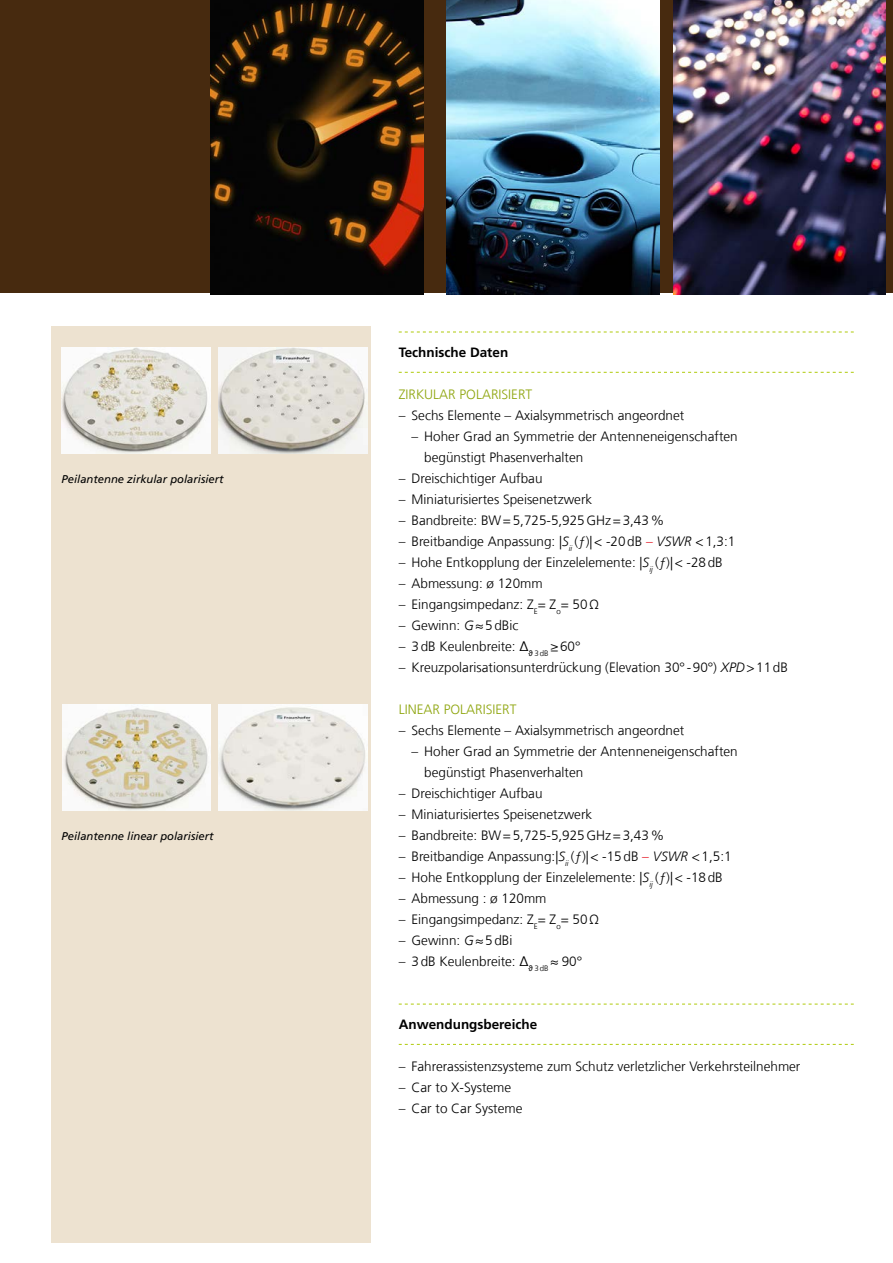
<style>
.page{position:relative;width:893px;height:1263px;background:#fff}
.page>*{position:absolute;margin:0;border:0;box-sizing:border-box;transform-origin:0 0}
.t1{font:300 13.5px/21px "Frutiger LT Com";color:#000}
.t2{font:300 13.5px "Frutiger LT Com";color:#8ea50d}
.t3{font:700 13.5px "Frutiger LT Com";color:#000}
.t4{font:italic 11.25px "Frutiger LT Com";color:#000}
.s1{font-style:italic}
.s2{color:#e30613}
</style>
<div class="page">
<div style="left:0;top:0;width:893px;height:292px;background:#472a0f"></div>
<div style="left:51px;top:326px;width:320px;height:916px;background:#ede2d0"></div>
<img style="left:211px;top:0;width:212px;height:294px">
<img style="left:446px;top:0;width:213px;height:294px">
<img style="left:673px;top:0;width:213px;height:294px">
<svg style="left:399px;top:332px;width:455px;height:1px"></svg>
<svg style="left:399px;top:372px;width:455px;height:1px"></svg>
<svg style="left:399px;top:1004px;width:455px;height:1px"></svg>
<svg style="left:399px;top:1044px;width:455px;height:1px"></svg>
<img style="left:62px;top:348px;width:148px;height:106px">
<img style="left:219px;top:348px;width:149px;height:106px">
<img style="left:62px;top:704px;width:149px;height:107px">
<img style="left:219px;top:704px;width:149px;height:107px">
<p class="t4" style="left:62px;top:473px;width:163px">Peilantenne zirkular polarisiert</p>
<p class="t4" style="left:62px;top:830px;width:153px">Peilantenne linear polarisiert</p>
<p class="t3" style="left:399px;top:344px;width:111px">Technische Daten</p>
<p class="t2" style="left:399px;top:386px;width:135px">ZIRKULAR POLARISIERT</p>
<p class="t1" style="left:399px;top:405px;width:287px">– Sechs Elemente – Axialsymmetrisch angeordnet</p>
<p class="t1" style="left:424px;top:426px;width:315px;text-indent:-13px">– Hoher Grad an Symmetrie der Antenneneigenschaften begünstigt Phasenverhalten</p>
<p class="t1" style="left:399px;top:468px;width:145px">– Dreischichtiger Aufbau</p>
<p class="t1" style="left:399px;top:489px;width:195px">– Miniaturisiertes Speisenetzwerk</p>
<p class="t1" style="left:399px;top:510px;width:267px">– Bandbreite: BW=5,725-5,925GHz=3,43%</p>
<p class="t1" style="left:399px;top:531px;width:338px">– Breitbandige Anpassung: |<span class="s1">S</span><sub>ii</sub> (ƒ)|&lt; -20dB <span class="s2">–</span> <span class="s1">VSWR</span> &lt;1,3:1</p>
<p class="t1" style="left:399px;top:552px;width:325px">– Hohe Entkopplung der Einzelelemente: |<span class="s1">S</span><sub>ij</sub> (ƒ)|&lt; -28dB</p>
<p class="t1" style="left:399px;top:573px;width:146px">– Abmessung: ø 120mm</p>
<p class="t1" style="left:399px;top:594px;width:202px">– Eingangsimpedanz: Z<sub>E</sub>= Z<sub>o</sub>= 50Ω</p>
<p class="t1" style="left:399px;top:615px;width:121px">– Gewinn: <span class="s1">G</span>≈5dBic</p>
<p class="t1" style="left:399px;top:636px;width:183px">– 3dB Keulenbreite: Δ<sub>ϑ</sub> <sub>3dB</sub> ≥60°</p>
<p class="t1" style="left:399px;top:657px;width:391px">– Kreuzpolarisationsunterdrückung (Elevation 30° -90°) <span class="s1">XPD</span>&gt;11dB</p>
<p class="t2" style="left:399px;top:701px;width:119px">LINEAR POLARISIERT</p>
<p class="t1" style="left:399px;top:720px;width:287px">– Sechs Elemente – Axialsymmetrisch angeordnet</p>
<p class="t1" style="left:424px;top:741px;width:315px;text-indent:-13px">– Hoher Grad an Symmetrie der Antenneneigenschaften begünstigt Phasenverhalten</p>
<p class="t1" style="left:399px;top:783px;width:145px">– Dreischichtiger Aufbau</p>
<p class="t1" style="left:399px;top:804px;width:195px">– Miniaturisiertes Speisenetzwerk</p>
<p class="t1" style="left:399px;top:825px;width:267px">– Bandbreite: BW=5,725-5,925GHz=3,43%</p>
<p class="t1" style="left:399px;top:846px;width:334px">– Breitbandige Anpassung:|<span class="s1">S</span><sub>ii</sub> (ƒ)|&lt; -15dB <span class="s2">–</span> <span class="s1">VSWR</span> &lt;1,5:1</p>
<p class="t1" style="left:399px;top:867px;width:325px">– Hohe Entkopplung der Einzelelemente: |<span class="s1">S</span><sub>ij</sub> (ƒ)|&lt; -18dB</p>
<p class="t1" style="left:399px;top:888px;width:149px">– Abmessung : ø 120mm</p>
<p class="t1" style="left:399px;top:909px;width:202px">– Eingangsimpedanz: Z<sub>E</sub>= Z<sub>o</sub>= 50Ω</p>
<p class="t1" style="left:399px;top:930px;width:115px">– Gewinn: <span class="s1">G</span>≈5dBi</p>
<p class="t1" style="left:399px;top:951px;width:185px">– 3dB Keulenbreite: Δ<sub>ϑ</sub> <sub>3dB</sub> ≈ 90°</p>
<p class="t3" style="left:399px;top:1016px;width:140px">Anwendungsbereiche</p>
<p class="t1" style="left:399px;top:1056px;width:403px">– Fahrerassistenzsysteme zum Schutz verletzlicher Verkehrsteilnehmer</p>
<p class="t1" style="left:399px;top:1077px;width:114px">– Car to X-Systeme</p>
<p class="t1" style="left:399px;top:1098px;width:125px">– Car to Car Systeme</p>
</div>
